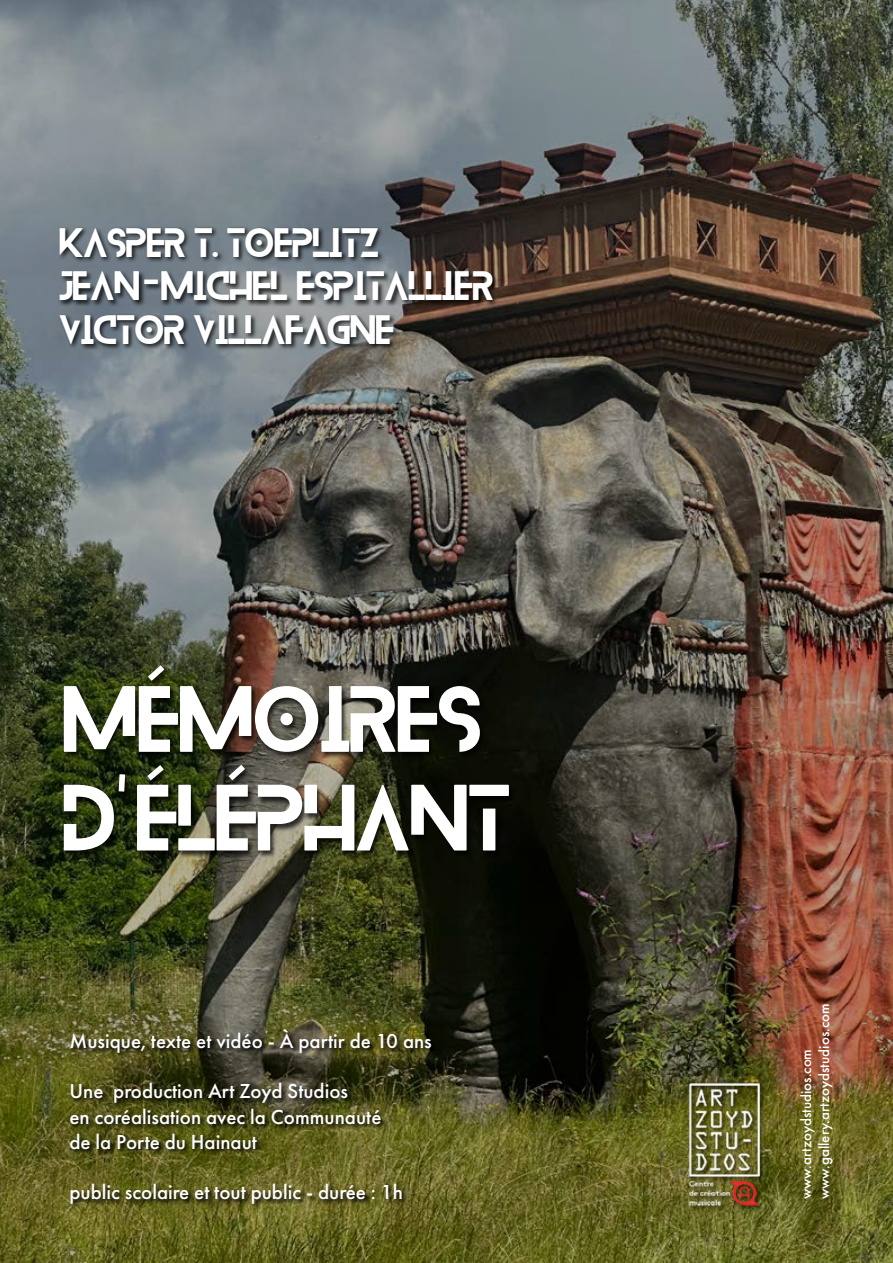
<style>
.page{position:relative;width:893px;height:1263px;background:#fff}
.page>*{position:absolute;margin:0;border:0;box-sizing:border-box;transform-origin:0 0}
.t1{font:82.2px/98.7px "Blanka";color:#fff}
.t2{font:36px/43.2px "Blanka";color:#fff}
.t3{font:500 21px/25.2px "Futura PT";color:#fff}
.t4{font:500 15px/18px "Futura PT";color:#fff}
</style>
<div class="page">
<img style="left:0;top:0;width:893px;height:1263px">
<img style="left:688px;top:1077px;width:86px;height:133px">
<div style="left:59px;top:226px;width:441px;height:125px;background:#000;opacity:.75"></div>
<svg style="left:69px;top:1029px;width:369px;height:181px"></svg>
<div style="left:63px;top:665px;width:453px;height:192px;background:#000;opacity:.75"></div>
<svg style="left:148px;top:665px;width:16px;height:16px"></svg>
<svg style="left:229px;top:765px;width:16px;height:15px"></svg>
<svg style="left:147px;top:765px;width:17px;height:15px"></svg>
<svg style="left:119px;top:774px;width:6px;height:17px"></svg>
<h2 class="t2" style="left:60px;top:223px;width:436px">KASPER T. TOEPLITZ<br>JEAN−MICHEL ESPITALLIER<br>VICTOR VILLAFAGNE</h2>
<h1 class="t1" style="left:64px;top:674px;width:449px">MEMOIRES<br>D ELEPHANT</h1>
<p class="t3" style="left:69px;top:1028px;width:364px">Musique, texte et vidéo - À partir de 10 ans</p>
<p class="t3" style="left:69px;top:1079px;width:313px">Une production Art Zoyd Studios<br>en coréalisation avec la Communauté de la Porte du Hainaut</p>
<p class="t3" style="left:69px;top:1179px;width:335px">public scolaire et tout public - durée : 1h</p>
<p class="t4" style="left:797px;top:1199px;width:197px;rotate:-90deg">www.artzoydstudios.com www.gallery.artzoydstudios.com</p>
</div>
